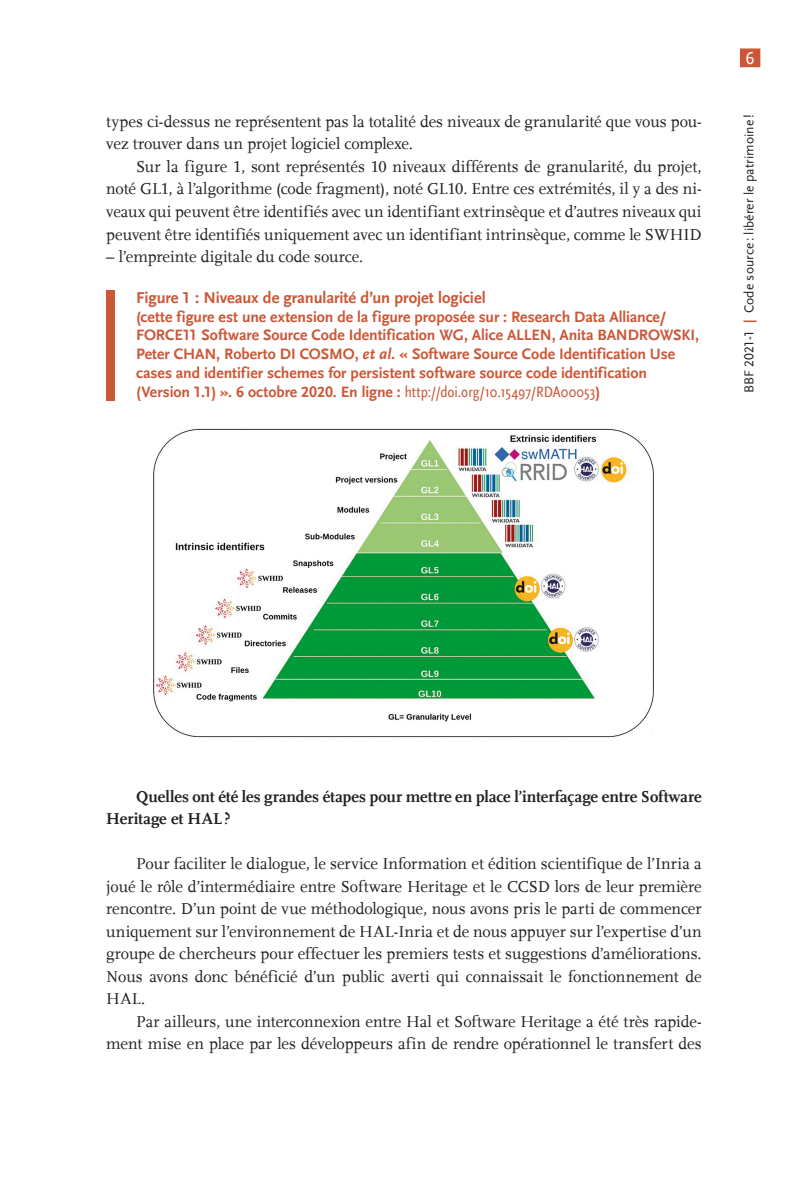
<style>
.page{position:relative;width:808px;height:1191px;background:#fff}
.page>*{position:absolute;margin:0;border:0;box-sizing:border-box;transform-origin:0 0}
.t1{font:18px "Scala Sans LF";color:#fff}
.txt_Normal{font:16.5px/22.5px "Scala LF";letter-spacing:-.005em;color:#231f20;text-align:justify}
.txt_Normal-2{font:700 16.5px/22.5px "Scala LF";color:#231f20}
.titre_figure{font:700 16.5px "Scala Sans LF";letter-spacing:-.005em;color:#cb5737}
.titre_figure-2{font:700 15.75px/18.9px "Scala Sans LF";letter-spacing:-.005em;color:#cb5737}
.t2{font:13.5px "Scala Sans LF";letter-spacing:.005em;color:#231f20}
.s1{font-family:"Scala Sans";font-style:italic}
.s2{font-family:"Scala Sans Regular Con";font-weight:400}
.s3{font-weight:700;color:#cb5737}
</style>
<div class="page">
<div style="left:740px;top:48px;width:20px;height:19px;background:#cb5737"></div>
<div style="left:106px;top:290px;width:9px;height:111px;background:#cb5737"></div>
<img style="left:153px;top:428px;width:501px;height:310px">
<p class="txt_Normal" style="left:106px;top:111px;width:597px">types ci-dessus ne représentent pas la totalité des niveaux de granularité que vous pou&shy;vez trouver dans un projet logiciel complexe.</p>
<p class="txt_Normal" style="left:106px;top:156px;width:597px;text-indent:30px">Sur la figure 1, sont représentés 10 niveaux différents de granularité, du projet, noté GL1, à l’algorithme (code fragment), noté GL10. Entre ces extrémités, il y a des ni&shy;veaux qui peuvent être identifiés avec un identifiant extrinsèque et d’autres niveaux qui peuvent être identifiés uniquement avec un identifiant intrinsèque, comme le SWHID</p>
<p class="txt_Normal" style="left:106px;top:246px;width:258px">– l’empreinte digitale du code source.</p>
<p class="titre_figure" style="left:136px;top:288px;width:351px">Figure 1 : Niveaux de granularité d’un projet logiciel</p>
<p class="titre_figure-2" style="left:136px;top:307px;width:564px">(cette figure est une extension de la figure proposée sur : Research Data Alliance/ FORCE11 Software Source Code Identification WG, Alice ALLEN, Anita BANDROWSKI, Peter CHAN, Roberto DI COSMO, <span class="s1">et al.</span> « Software Source Code Identification Use cases and identifier schemes for persistent software source code identification (Version 1.1) ». 6 octobre 2020. En ligne : <span class="s2">http://doi.org/10.15497/RDA00053</span>)</p>
<p class="t1" style="left:746px;top:49px;width:10px">6</p>
<p class="t2" style="left:742px;top:393px;width:280px;rotate:-90deg">BBF 2021-1 <span class="s3">|</span> Code source : libérer le patrimoine !</p>
<p class="txt_Normal-2" style="left:106px;top:785px;width:597px;text-indent:30px">Quelles ont été les grandes étapes pour mettre en place l’interfaçage entre Software<br>Heritage et HAL?</p>
<p class="txt_Normal" style="left:106px;top:853px;width:597px;text-indent:30px">Pour faciliter le dialogue, le service Information et édition scientifique de l’Inria a joué le rôle d’intermédiaire entre Software Heritage et le CCSD lors de leur première rencontre. D’un point de vue méthodologique, nous avons pris le parti de commencer uniquement sur l’environnement de HAL-Inria et de nous appuyer sur l’expertise d’un groupe de chercheurs pour effectuer les premiers tests et suggestions d’améliorations.<br>Nous avons donc bénéficié d’un public averti qui connaissait le fonctionnement de HAL.</p>
<p class="txt_Normal" style="left:106px;top:1010px;width:597px;text-align:right">Par ailleurs, une interconnexion entre Hal et Software Heritage a été très rapide&shy;ment mise en place par les développeurs afin de rendre opérationnel le transfert des</p>
</div>
